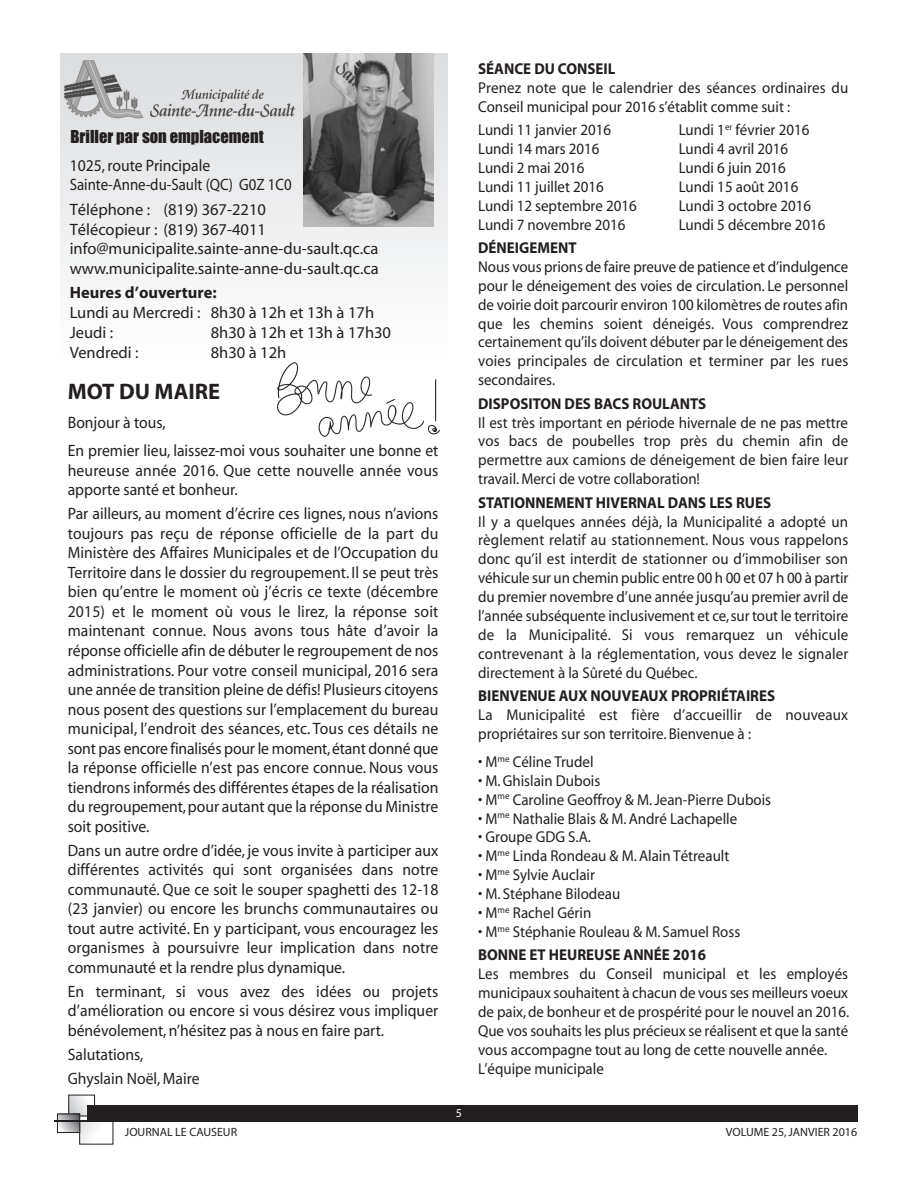
<style>
.page{position:relative;width:918px;height:1188px;background:#fff}
.page>*{position:absolute;margin:0;border:0;box-sizing:border-box;transform-origin:0 0}
.t1{font:700 22.5px "Myriad";color:#231f20}
.t2{font:16.5px/19.5px "Myriad";color:#231f20;scale:.95 1}
.t3{font:16.5px/19.8px "Myriad";color:#231f20}
.t4{font:16.5px "Impact";color:#231f20}
.t5{font:700 16.5px "Myriad";color:#231f20}
.t6{font:15.75px/18.9px "Myriad";color:#231f20;scale:.95 1}
.t7{font:700 15.75px "Myriad";color:#231f20;scale:.95 1}
.t8{font:12px "Myriad";color:#231f20}
.t9{font:12px "Myriad";color:#fff}
.s1{font-weight:700}
</style>
<div class="page">
<svg style="left:71px;top:1097px;width:16px;height:17px"></svg>
<svg style="left:82px;top:1123px;width:16px;height:19px"></svg>
<svg style="left:59px;top:1116px;width:19px;height:15px"></svg>
<div style="left:57px;top:1114px;width:23px;height:19px;border:1px solid #231f20"></div>
<hr style="left:54px;top:1120px;width:89px;height:2px;background:#231f20">
<div style="left:87px;top:1105px;width:770px;height:17px;background:#231f20"></div>
<div style="left:61px;top:53px;width:386px;height:307px;background:linear-gradient(to bottom,#d8d9db,#fff)"></div>
<img style="left:62px;top:59px;width:235px;height:62px">
<img style="left:304px;top:53px;width:130px;height:173px">
<img style="left:278px;top:362px;width:161px;height:75px">
<p class="t4" style="left:70px;top:127px;width:195px">Briller par son emplacement</p>
<p class="t2" style="left:70px;top:157px;width:235px">1025, route Principale<br>Sainte-Anne-du-Sault (QC) G0Z 1C0</p>
<p class="t3" style="left:70px;top:201px;width:311px">Téléphone : (819) 367-2210<br>Télécopieur : (819) 367-4011 info@municipalite.sainte-anne-du-sault.qc.ca www.municipalite.sainte-anne-du-sault.qc.ca</p>
<p class="t5" style="left:70px;top:287px;width:149px">Heures d’ouverture:</p>
<p class="t3" style="left:70px;top:304px;width:306px">Lundi au Mercredi : 8h30 à 12h et 13h à 17h<br>Jeudi :</p>
<p class="t3" style="left:211px;top:324px;width:182px">8h30 à 12h et 13h à 17h30</p>
<p class="t3" style="left:70px;top:344px;width:70px">Vendredi :</p>
<p class="t3" style="left:211px;top:344px;width:77px">8h30 à 12h</p>
<h1 class="t1" style="left:68px;top:383px;width:154px">MOT DU MAIRE</h1>
<p class="t2" style="left:68px;top:410px;width:392px;line-height:28.5px">Bonjour à tous,<br>En premier lieu, laissez-moi vous souhaiter une bonne et</p>
<p class="t2" style="left:68px;top:462px;width:392px">heureuse année 2016. Que cette nouvelle année vous apporte santé et bonheur.</p>
<p class="t2" style="left:68px;top:506px;width:392px;text-align:justify">Par ailleurs, au moment d’écrire ces lignes, nous n’avions toujours pas reçu de réponse officielle de la part du Ministère des Affaires Municipales et de l’Occupation du Territoire dans le dossier du regroupement. Il se peut très bien qu’entre le moment où j’écris ce texte (décembre 2015) et le moment où vous le lirez, la réponse soit maintenant connue. Nous avons tous hâte d’avoir la réponse officielle afin de débuter le regroupement de nos administrations. Pour votre conseil municipal, 2016 sera une année de transition pleine de défis! Plusieurs citoyens nous posent des questions sur l’emplacement du bureau municipal, l’endroit des séances, etc. Tous ces détails ne sont pas encore finalisés pour le moment, étant donné que la réponse officielle n’est pas encore connue. Nous vous tiendrons informés des différentes étapes de la réalisation du regroupement, pour autant que la réponse du Ministre soit positive.</p>
<p class="t2" style="left:68px;top:842px;width:392px;text-align:justify">Dans un autre ordre d’idée, je vous invite à participer aux différentes activités qui sont organisées dans notre communauté. Que ce soit le souper spaghetti des 12-18 (23 janvier) ou encore les brunchs communautaires ou tout autre activité. En y participant, vous encouragez les organismes à poursuivre leur implication dans notre communauté et la rendre plus dynamique.</p>
<p class="t2" style="left:68px;top:983px;width:392px;text-align:justify">En terminant, si vous avez des idées ou projets d’amélioration ou encore si vous désirez vous impliquer bénévolement, n’hésitez pas à nous en faire part.</p>
<p class="t2" style="left:68px;top:1043px;width:140px;line-height:24px">Salutations,<br>Ghyslain Noël, Maire</p>
<p class="t8" style="left:125px;top:1128px;width:114px">JOURNAL LE CAUSEUR</p>
<p class="t9" style="left:456px;top:1109px;width:8px">5</p>
<p class="t7" style="left:478px;top:63px;width:146px">SÉANCE DU CONSEIL</p>
<p class="t6" style="left:478px;top:79px;width:391px">Prenez note que le calendrier des séances ordinaires du<br>Conseil municipal pour 2016 s’établit comme suit :</p>
<p class="t6" style="left:478px;top:122px;width:141px">Lundi 11 janvier 2016</p>
<p class="t6" style="left:679px;top:122px;width:139px">Lundi 1<sup>er</sup> février 2016</p>
<p class="t6" style="left:478px;top:141px;width:129px">Lundi 14 mars 2016</p>
<p class="t6" style="left:679px;top:141px;width:117px">Lundi 4 avril 2016</p>
<p class="t6" style="left:478px;top:159px;width:114px">Lundi 2 mai 2016</p>
<p class="t6" style="left:679px;top:159px;width:114px">Lundi 6 juin 2016</p>
<p class="t6" style="left:478px;top:178px;width:134px">Lundi 11 juillet 2016</p>
<p class="t6" style="left:679px;top:178px;width:127px">Lundi 15 août 2016</p>
<p class="t6" style="left:478px;top:197px;width:168px">Lundi 12 septembre 2016</p>
<p class="t6" style="left:679px;top:197px;width:141px">Lundi 3 octobre 2016</p>
<p class="t6" style="left:478px;top:216px;width:157px">Lundi 7 novembre 2016</p>
<p class="t6" style="left:679px;top:216px;width:156px">Lundi 5 décembre 2016</p>
<p class="t7" style="left:478px;top:242px;width:105px">DÉNEIGEMENT</p>
<p class="t6" style="left:478px;top:258px;width:391px;text-align:justify">Nous vous prions de faire preuve de patience et d’indulgence pour le déneigement des voies de circulation. Le personnel de voirie doit parcourir environ 100 kilomètres de routes afin que les chemins soient déneigés. Vous comprendrez certainement qu’ils doivent débuter par le déneigement des voies principales de circulation et terminer par les rues secondaires.</p>
<p class="t7" style="left:478px;top:397px;width:242px">DISPOSITON DES BACS ROULANTS</p>
<p class="t6" style="left:478px;top:414px;width:391px;text-align:justify">Il est très important en période hivernale de ne pas mettre vos bacs de poubelles trop près du chemin afin de permettre aux camions de déneigement de bien faire leur travail. Merci de votre collaboration!</p>
<p class="t7" style="left:478px;top:496px;width:310px">STATIONNEMENT HIVERNAL DANS LES RUES</p>
<p class="t6" style="left:478px;top:513px;width:391px;text-align:justify">Il y a quelques années déjà, la Municipalité a adopté un règlement relatif au stationnement. Nous vous rappelons donc qu’il est interdit de stationner ou d’immobiliser son véhicule sur un chemin public entre 00 h 00 et 07 h 00 à partir du premier novembre d’une année jusqu’au premier avril de l’année subséquente inclusivement et ce, sur tout le territoire de la Municipalité. Si vous remarquez un véhicule contrevenant à la réglementation, vous devez le signaler directement à la Sûreté du Québec.</p>
<p class="t7" style="left:478px;top:690px;width:314px">BIENVENUE AUX NOUVEAUX PROPRIÉTAIRES</p>
<p class="t6" style="left:478px;top:707px;width:391px">La Municipalité est fière d’accueillir de nouveaux propriétaires sur son territoire. Bienvenue à :</p>
<p class="t6" style="left:478px;top:753px;width:123px">• M<sup>me</sup> Céline Trudel</p>
<p class="t6" style="left:478px;top:772px;width:130px">• M. Ghislain Dubois</p>
<p class="t6" style="left:478px;top:791px;width:310px">• M<sup>me</sup> Caroline Geoffroy &amp; M. Jean-Pierre Dubois</p>
<p class="t6" style="left:478px;top:810px;width:274px">• M<sup>me</sup> Nathalie Blais &amp; M. André Lachapelle</p>
<p class="t6" style="left:478px;top:829px;width:120px">• Groupe GDG S.A.</p>
<p class="t6" style="left:478px;top:848px;width:266px">• M<sup>me</sup> Linda Rondeau &amp; M. Alain Tétreault</p>
<p class="t6" style="left:478px;top:867px;width:124px">• M<sup>me</sup> Sylvie Auclair</p>
<p class="t6" style="left:478px;top:886px;width:151px">• M. Stéphane Bilodeau</p>
<p class="t6" style="left:478px;top:905px;width:121px">• M<sup>me</sup> Rachel Gérin</p>
<p class="t6" style="left:478px;top:921px;width:277px;line-height:23.4px">• M<sup>me</sup> Stéphanie Rouleau &amp; M. Samuel Ross<br><span class="s1">BONNE ET HEUREUSE ANNÉE 2016</span></p>
<p class="t6" style="left:478px;top:966px;width:392px">Les membres du Conseil municipal et les employés municipaux souhaitent à chacun de vous ses meilleurs voeux de paix, de bonheur et de prospérité pour le nouvel an 2016.<br>Que vos souhaits les plus précieux se réalisent et que la santé vous accompagne tout au long de cette nouvelle année.<br>L’équipe municipale</p>
<p class="t8" style="left:726px;top:1128px;width:133px">VOLUME 25, JANVIER 2016</p>
</div>
